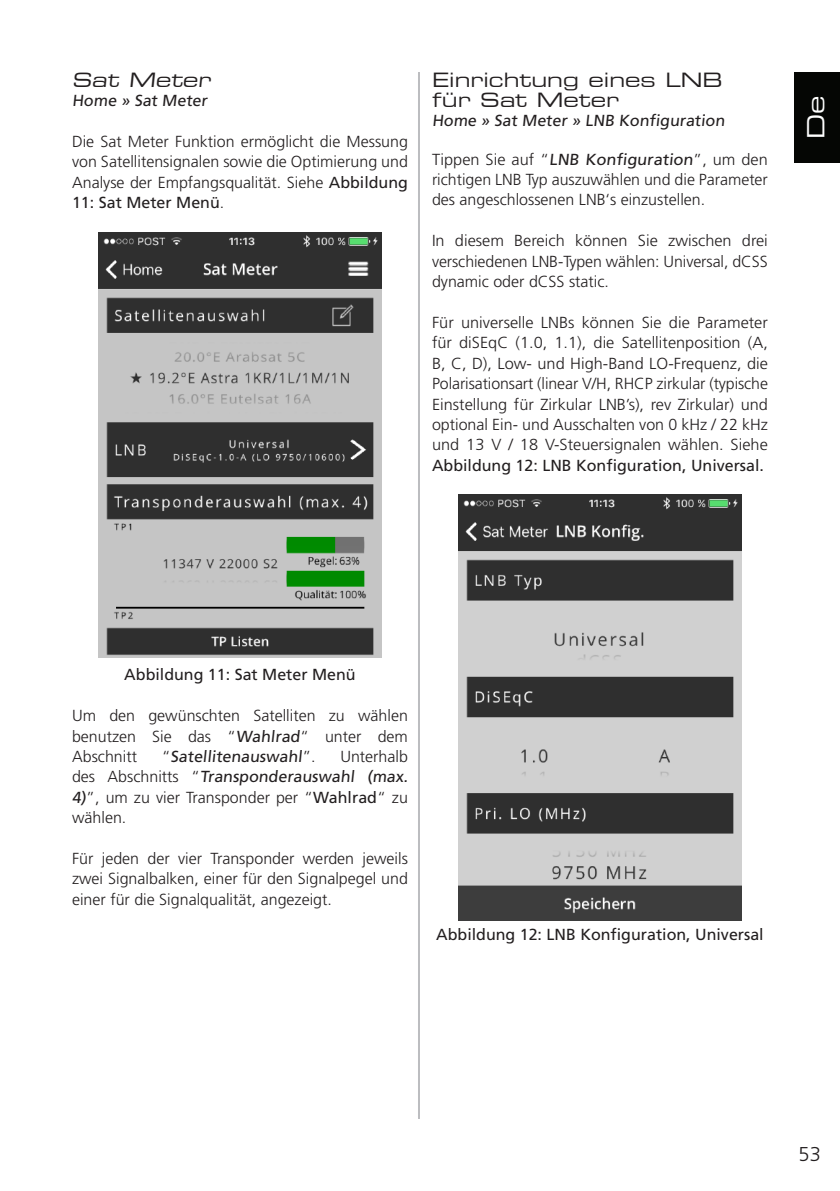
<style>
.page{position:relative;width:840px;height:1191px;background:#fff}
.page>*{position:absolute;margin:0;border:0;box-sizing:border-box;transform-origin:0 0}
.t1{font:24px "Eurostile Extended Two";color:#fff}
.t2{font:20px/20px "Eurostile Extended Two";color:#231f20}
.t3{font:300 20px "Frutiger";color:#231f20}
.t4{font:300 16px/20.4px "Frutiger";color:#231f20;text-align:justify}
.t5{font:16px "Frutiger";color:#231f20}
.s1{font-weight:400}
.s2{font-weight:300}
</style>
<div class="page">
<hr style="left:418px;top:72px;width:2px;height:1047px;background:#bcbdc0">
<div style="left:793px;top:72px;width:46px;height:90px;background:#050604"></div>
<img style="left:98px;top:232px;width:283px;height:425px">
<img style="left:458px;top:495px;width:283px;height:425px">
<p class="t2" style="left:72px;top:69px;width:143px">Sat Meter</p>
<p class="t5" style="left:72px;top:91px;width:139px">Home » Sat Meter</p>
<p class="t4" style="left:72px;top:131px;width:337px">Die Sat Meter Funktion ermöglicht die Messung von Satellitensignalen sowie die Optimierung und Analyse der Empfangsqualität. Siehe <span class="s1">Abbildung 11: Sat Meter Menü</span>.</p>
<p class="t2" style="left:432px;top:69px;width:292px">Einrichtung eines LNB für Sat Meter</p>
<p class="t5" style="left:432px;top:111px;width:296px">Home » Sat Meter » LNB Konfiguration</p>
<p class="t4" style="left:432px;top:149px;width:337px">Tippen Sie auf “<span class="s1">LNB Konfiguration</span>”, um den richtigen LNB Typ auszuwählen und die Parameter des angeschlossenen LNB‘s einzustellen.</p>
<p class="t4" style="left:432px;top:230px;width:337px">In diesem Bereich können Sie zwischen drei verschiedenen LNB-Typen wählen: Universal, dCSS dynamic oder dCSS static.</p>
<p class="t4" style="left:432px;top:312px;width:337px">Für universelle LNBs können Sie die Parameter für diSEqC (1.0, 1.1), die Satellitenposition (A, B, C, D), Low- und High-Band LO-Frequenz, die Polarisationsart (linear V/H, RHCP zirkular (typische Einstellung für Zirkular LNB’s), rev Zirkular) und optional Ein- und Ausschalten von 0 kHz / 22 kHz und 13 V / 18 V-Steuersignalen wählen. Siehe</p>
<p class="t5" style="left:432px;top:456px;width:333px">Abbildung 12: LNB Konfiguration, Universal.</p>
<h1 class="t1" style="left:798px;top:139px;width:45px;rotate:-90deg">De</h1>
<p class="t5" style="left:124px;top:665px;width:233px">Abbildung 11: Sat Meter Menü</p>
<p class="t4" style="left:72px;top:705px;width:337px">Um den gewünschten Satelliten zu wählen benutzen Sie das “<span class="s1">Wahlrad</span>“ unter dem Abschnitt</p>
<p class="t4" style="left:72px;top:746px;width:339px;text-align:left;text-indent:268px">Unterhalb des Abschnitts “<span class="s1">Transponderauswahl (max.<br>4)</span>”, um zu vier Transponder per “<span class="s1">Wahlrad</span>“ zu wählen.</p>
<p class="t4" style="left:72px;top:848px;width:337px">Für jeden der vier Transponder werden jeweils zwei Signalbalken, einer für den Signalpegel und einer für die Signalqualität, angezeigt.</p>
<p class="t5" style="left:162px;top:747px;width:155px"><span class="s2">“</span>Satellitenauswahl<span class="s2">”.</span></p>
<p class="t5" style="left:436px;top:924px;width:329px">Abbildung 12: LNB Konfiguration, Universal</p>
<p class="t3" style="left:798px;top:1143px;width:24px">53</p>
</div>
